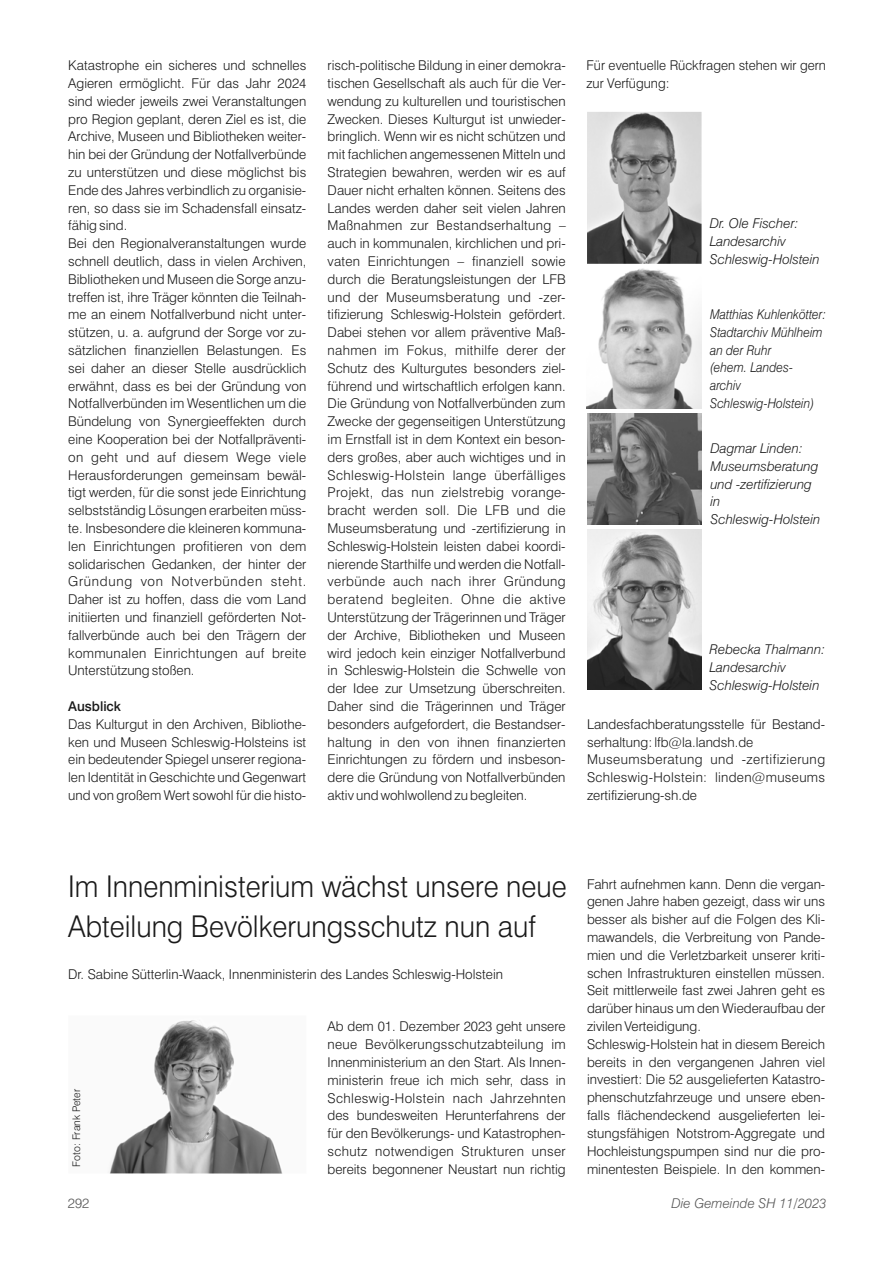
<style>
.page{position:relative;width:893px;height:1263px;background:#fff}
.page>*{position:absolute;margin:0;border:0;box-sizing:border-box;transform-origin:0 0}
.t1{font:300 30px/39.6px "Swiss 721 BT";color:#1a1a1a;scale:.94 1}
.t2{font:300 13.5px/17.9px "Swiss 721 BT";color:#1a1a1a}
.t3{font:italic 300 13.5px/17.9px "Swiss 721 BT";color:#1a1a1a}
.t4{font:italic 300 13.5px/17.9px "Swiss 721 BT";color:#1a1a1a;scale:.91 1}
.t5{font:italic 300 13.5px "Swiss 721 BT";color:#565656}
.t6{font:500 13.5px "Swiss 721 BT";color:#1a1a1a}
.t7{font:300 13.5px "Swiss 721 BT";color:#565656}
.t8{font:300 10.5px "Swiss 721 BT";color:#1a1a1a}
</style>
<div class="page">
<img style="left:587px;top:268px;width:114px;height:140px">
<img style="left:587px;top:112px;width:115px;height:152px">
<img style="left:587px;top:414px;width:115px;height:110px">
<img style="left:587px;top:530px;width:115px;height:159px">
<img style="left:109px;top:1020px;width:173px;height:153px">
<p class="t2" style="left:68px;top:58px;width:240px">Katastrophe ein sicheres und schnelles Agieren ermöglicht. Für das Jahr 2024 sind wieder jeweils zwei Veranstaltungen pro Region geplant, deren Ziel es ist, die Archive, Museen und Bibliotheken weiter&shy;hin bei der Gründung der Notfallverbünde zu unterstützen und diese möglichst bis Ende des Jahres verbindlich zu organisie&shy;ren, so dass sie im Schadensfall einsatz&shy;fähig sind.<br>Bei den Regionalveranstaltungen wurde schnell deutlich, dass in vielen Archiven, Bibliotheken und Museen die Sorge anzu&shy;treffen ist, ihre Träger könnten die Teilnah&shy;me an einem Notfallverbund nicht unter&shy;stützen, u. a. aufgrund der Sorge vor zu&shy;sätzlichen finanziellen Belastungen. Es sei daher an dieser Stelle ausdrücklich erwähnt, dass es bei der Gründung von Notfallverbünden im Wesentlichen um die Bündelung von Synergieeffekten durch eine Kooperation bei der Notfallpräventi&shy;on geht und auf diesem Wege viele Herausforderungen gemeinsam bewäl&shy;tigt werden, für die sonst jede Einrichtung selbstständig Lösungen erarbeiten müss&shy;te. Insbesondere die kleineren kommuna&shy;len Einrichtungen profitieren von dem solidarischen Gedanken, der hinter der Gründung von Notverbünden steht.<br>Daher ist zu hoffen, dass die vom Land initiierten und finanziell geförderten Not&shy;fallverbünde auch bei den Trägern der kommunalen Einrichtungen auf breite Unterstützung stoßen.</p>
<p class="t6" style="left:68px;top:701px;width:54px">Ausblick</p>
<p class="t2" style="left:68px;top:716px;width:240px;text-align:justify">Das Kulturgut in den Archiven, Bibliothe&shy;ken und Museen Schleswig-Holsteins ist ein bedeutender Spiegel unserer regiona&shy;len Identität in Geschichte und Gegenwart und von großem Wert sowohl für die histo-</p>
<p class="t2" style="left:328px;top:58px;width:240px;text-align:justify">risch-politische Bildung in einer demokra&shy;tischen Gesellschaft als auch für die Ver&shy;wendung zu kulturellen und touristischen Zwecken. Dieses Kulturgut ist unwieder&shy;bringlich. Wenn wir es nicht schützen und mit fachlichen angemessenen Mitteln und Strategien bewahren, werden wir es auf Dauer nicht erhalten können. Seitens des Landes werden daher seit vielen Jahren Maßnahmen zur Bestandserhaltung – auch in kommunalen, kirchlichen und pri&shy;vaten Einrichtungen – finanziell sowie durch die Beratungsleistungen der LFB und der Museumsberatung und -zer&shy;tifizierung Schleswig-Holstein gefördert.<br>Dabei stehen vor allem präventive Maß&shy;nahmen im Fokus, mithilfe derer der Schutz des Kulturgutes besonders ziel&shy;führend und wirtschaftlich erfolgen kann.<br>Die Gründung von Notfallverbünden zum Zwecke der gegenseitigen Unterstützung im Ernstfall ist in dem Kontext ein beson&shy;ders großes, aber auch wichtiges und in Schleswig-Holstein lange überfälliges Projekt, das nun zielstrebig vorange&shy;bracht werden soll. Die LFB und die Museumsberatung und -zertifizierung in Schleswig-Holstein leisten dabei koordi&shy;nierende Starthilfe und werden die Notfall&shy;verbünde auch nach ihrer Gründung beratend begleiten. Ohne die aktive Unterstützung der Trägerinnen und Träger der Archive, Bibliotheken und Museen wird jedoch kein einziger Notfallverbund in Schleswig-Holstein die Schwelle von der Idee zur Umsetzung überschreiten.<br>Daher sind die Trägerinnen und Träger besonders aufgefordert, die Bestandser&shy;haltung in den von ihnen finanzierten Einrichtungen zu fördern und insbeson&shy;dere die Gründung von Notfallverbünden aktiv und wohlwollend zu begleiten.</p>
<p class="t2" style="left:586px;top:58px;width:241px">Für eventuelle Rückfragen stehen wir gern zur Verfügung:</p>
<p class="t3" style="left:710px;top:216px;width:111px">Dr. Ole Fischer:<br>Landesarchiv<br>Schleswig-Holstein</p>
<p class="t4" style="left:710px;top:307px;width:129px">Matthias Kuhlenkötter:<br>Stadtarchiv Mühlheim an der Ruhr<br>(ehem. Landes&shy;archiv<br>Schleswig-Holstein)</p>
<p class="t3" style="left:710px;top:441px;width:111px">Dagmar Linden:<br>Museumsberatung und -zertifizierung in<br>Schleswig-Holstein</p>
<p class="t3" style="left:710px;top:642px;width:117px">Rebecka Thalmann:<br>Landesarchiv<br>Schleswig-Holstein</p>
<p class="t2" style="left:587px;top:716px;width:240px">Landesfachberatungsstelle für Bestand&shy;serhaltung: lfb@la.landsh.de Museumsberatung und -zertifizierung Schleswig-Holstein: linden@museums zertifizierung-sh.de</p>
<h1 class="t1" style="left:68px;top:870px;width:532px">Im Innenministerium wächst unsere neue<br>Abteilung Bevölkerungsschutz nun auf</h1>
<p class="t2" style="left:68px;top:967px;width:436px">Dr. Sabine Sütterlin-Waack, Innenministerin des Landes Schleswig-Holstein</p>
<p class="t8" style="left:72px;top:1166px;width:79px;rotate:-90deg">Foto: Frank Peter</p>
<p class="t2" style="left:328px;top:1019px;width:240px;text-align:justify">Ab dem 01. Dezember 2023 geht unsere neue Bevölkerungsschutzabteilung im Innenministerium an den Start. Als Innen&shy;ministerin freue ich mich sehr, dass in Schleswig-Holstein nach Jahrzehnten des bundesweiten Herunterfahrens der für den Bevölkerungs- und Katastrophen&shy;schutz notwendigen Strukturen unser bereits begonnener Neustart nun richtig</p>
<p class="t2" style="left:587px;top:876px;width:240px">Fahrt aufnehmen kann. Denn die vergan&shy;genen Jahre haben gezeigt, dass wir uns besser als bisher auf die Folgen des Kli&shy;mawandels, die Verbreitung von Pande&shy;mien und die Verletzbarkeit unserer kriti&shy;schen Infrastrukturen einstellen müssen.<br>Seit mittlerweile fast zwei Jahren geht es darüber hinaus um den Wiederaufbau der zivilen Verteidigung.<br>Schleswig-Holstein hat in diesem Bereich bereits in den vergangenen Jahren viel investiert: Die 52 ausgelieferten Katastro&shy;phenschutzfahrzeuge und unsere eben&shy;falls flächendeckend ausgelieferten lei&shy;stungsfähigen Notstrom-Aggregate und Hochleistungspumpen sind nur die pro&shy;minentesten Beispiele. In den kommen-</p>
<p class="t7" style="left:68px;top:1197px;width:23px">292</p>
<p class="t5" style="left:671px;top:1197px;width:157px">Die Gemeinde SH 11/2023</p>
</div>
